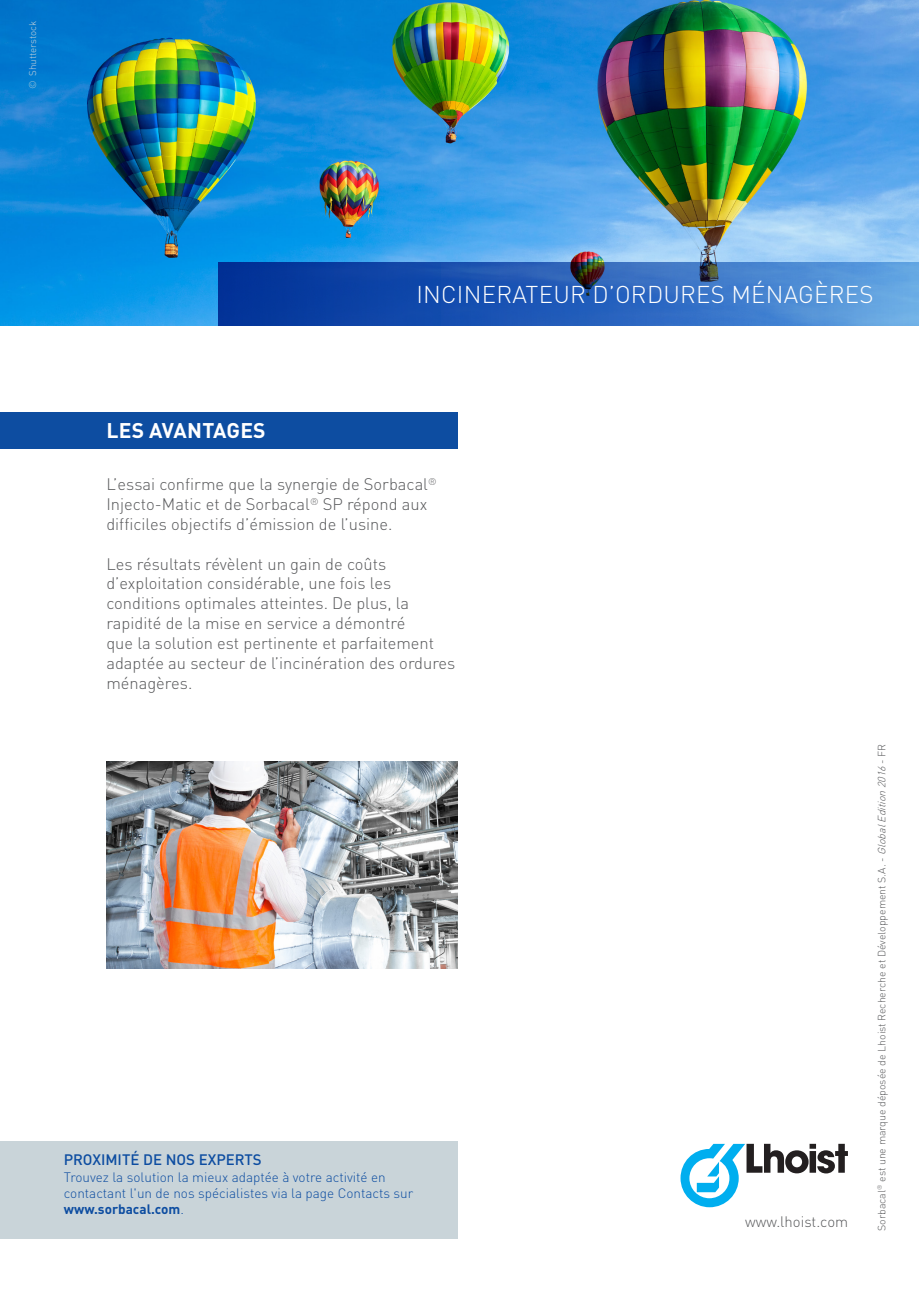
<style>
.page{position:relative;width:919px;height:1289px;background:#fff}
.page>*{position:absolute;margin:0;border:0;box-sizing:border-box;transform-origin:0 0}
.t1{font:300 24px "DINOT";letter-spacing:.01em;color:#fff}
.t2{font:700 21px "DINOT";letter-spacing:.01em;color:#fff}
.t3{font:300 16.5px/19.8px "DINOT";color:#57585a}
.t4{font:500 15px "DINOT";color:#0d4da1}
.t5{font:300 15px "DINOT";color:#57585a}
.t6{font:300 13.5px/16.2px "DINOT";color:#0d4da1}
.t7{font:300 10.5px "DINOT";color:#57585a}
.t8{font:300 9.75px "DINOT";color:#ccd4d9}
.s1{font-weight:700}
.s2{font-style:italic}
</style>
<div class="page">
<img style="left:0;top:0;width:918px;height:325px">
<div style="left:0;top:412px;width:457px;height:36px;background:#0d4da1"></div>
<svg style="left:218px;top:262px;width:700px;height:63px;background:#2a62b7"></svg>
<svg style="left:680px;top:1143px;width:167px;height:64px"></svg>
<img style="left:106px;top:761px;width:351px;height:207px">
<div style="left:0;top:1141px;width:457px;height:97px;background:#c9d4d9"></div>
<p class="t8" style="left:25px;top:89px;width:69px;rotate:-90deg">© Shutterstock</p>
<p class="t1" style="left:416px;top:276px;width:458px">INCINERATEUR D’ORDURES MÉNAGÈRES</p>
<p class="t2" style="left:106px;top:414px;width:161px">LES AVANTAGES</p>
<p class="t3" style="left:106px;top:473px;width:332px">L’essai confirme que la synergie de Sorbacal<sup>®<br></sup>Injecto-Matic et de Sorbacal<sup>®</sup> SP répond aux difficiles objectifs d’émission de l’usine.</p>
<p class="t3" style="left:106px;top:552px;width:350px">Les résultats révèlent un gain de coûts d’exploitation considérable, une fois les conditions optimales atteintes. De plus, la rapidité de la mise en service a démontré<br>que la solution est pertinente et parfaitement adaptée au secteur de l’incinération des ordures ménagères.</p>
<p class="t4" style="left:64px;top:1148px;width:199px">PROXIMITÉ DE NOS EXPERTS</p>
<p class="t6" style="left:64px;top:1167px;width:351px">Trouvez la solution la mieux adaptée à votre activité en contactant l'un de nos spécialistes via la page Contacts sur <span class="s1">www.sorbacal.com</span>.</p>
<p class="t5" style="left:745px;top:1210px;width:104px">www.lhoist.com</p>
<p class="t7" style="left:873px;top:1230px;width:488px;rotate:-90deg">Sorbacal<sup>®</sup> est une marque déposée de Lhoist Recherche et Développement S.A. - <span class="s2">GlobalEdition2016</span>- FR</p>
</div>
